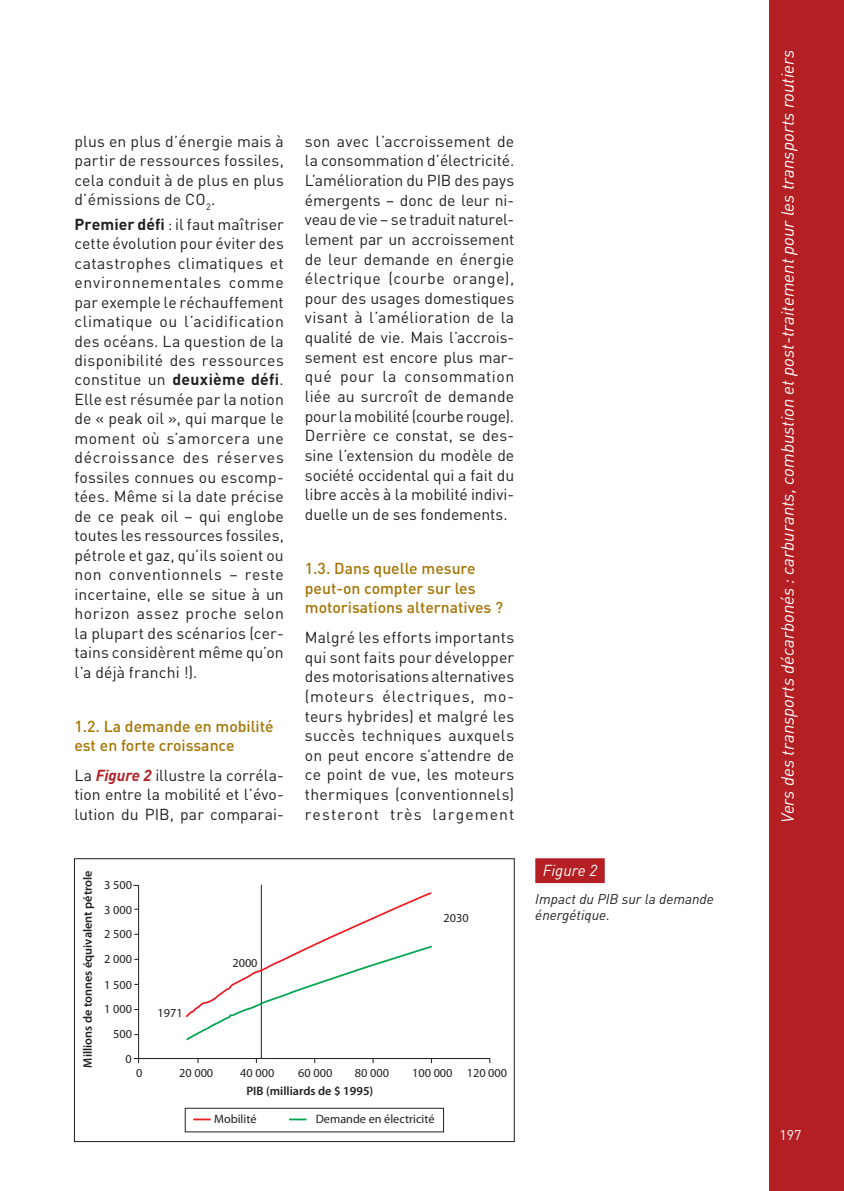
<style>
.page{position:relative;width:844px;height:1191px;background:#fff}
.page>*{position:absolute;margin:0;border:0;box-sizing:border-box;transform-origin:0 0}
.t1{font:italic 17.5px "DIN";color:#fff}
.t2{font:15.75px/19.4px "DIN";letter-spacing:.01em;color:#231f20;text-align:justify}
.t3{font:500 15.75px/19.6px "DIN";color:#a57403}
.t4{font:italic 15.75px "DIN";color:#fff}
.t5{font:italic 14px/16.8px "DIN";color:#231f20}
.t6{font:14px "DIN";color:#fff}
.t7{font:12.25px/25.7px "Myriad Pro";color:#231f20;text-align:right}
.t8{font:600 12.25px "Myriad Pro";color:#231f20}
.s1{font-weight:700}
.s2{font-weight:700;font-style:italic;color:#b31f23}
</style>
<div class="page">
<div style="left:769px;top:0;width:74px;height:1191px;background:#b31f23"></div>
<div style="left:535px;top:858px;width:69px;height:25px;background:#b31f23"></div>
<svg style="left:133px;top:884px;width:357px;height:180px"></svg>
<svg style="left:184px;top:890px;width:249px;height:151px"></svg>
<svg style="left:193px;top:1118px;width:17px;height:2px"></svg>
<svg style="left:289px;top:1118px;width:17px;height:2px"></svg>
<div style="left:185px;top:1107px;width:259px;height:25px;border:1px solid #231f20"></div>
<div style="left:74px;top:858px;width:440px;height:284px;border:1px solid #231f20"></div>
<p class="t2" style="left:74px;top:131px;width:211px">plus en plus d’énergie mais à partir de ressources fossiles, cela conduit à de plus en plus d’émissions de CO<sub>2</sub>.</p>
<p class="t2" style="left:74px;top:214px;width:211px"><span class="s1">Premier défi</span> : il faut maîtriser cette évolution pour éviter des catastrophes climatiques et environnementales comme par exemple le réchauffement climatique ou l’acidification des océans. La question de la disponibilité des ressources constitue un <span class="s1">deuxième défi</span>.<br>Elle est résumée par la notion de « peak oil », qui marque le moment où s’amorcera une décroissance des réserves fossiles connues ou escomp&shy;tées. Même si la date précise de ce peak oil – qui englobe toutes les ressources fossiles, pétrole et gaz, qu’ils soient ou non conventionnels – reste incertaine, elle se situe à un horizon assez proche selon la plupart des scénarios (cer&shy;tains considèrent même qu’on l’a déjà franchi !).</p>
<p class="t3" style="left:74px;top:716px;width:201px">1.2. La demande en mobilité est en forte croissance</p>
<p class="t2" style="left:74px;top:765px;width:211px">La <span class="s2">Figure 2</span> illustre la corréla&shy;tion entre la mobilité et l’évo&shy;lution du PIB, par comparai-</p>
<p class="t2" style="left:305px;top:131px;width:211px">son avec l’accroissement de la consommation d’électricité.<br>L’amélioration du PIB des pays émergents – donc de leur ni&shy;veau de vie – se traduit naturel&shy;lement par un accroissement de leur demande en énergie électrique (courbe orange), pour des usages domestiques visant à l’amélioration de la qualité de vie. Mais l’accrois&shy;sement est encore plus mar&shy;qué pour la consommation liée au surcroît de demande pour la mobilité (courbe rouge).<br>Derrière ce constat, se des&shy;sine l’extension du modèle de société occidental qui a fait du libre accès à la mobilité indivi&shy;duelle un de ses fondements.</p>
<p class="t3" style="left:305px;top:558px;width:200px">1.3. Dans quelle mesure peut-on compter sur les motorisations alternatives ?</p>
<p class="t2" style="left:305px;top:627px;width:211px">Malgré les efforts importants qui sont faits pour développer des motorisations alternatives (moteurs électriques, mo&shy;teurs hybrides) et malgré les succès techniques auxquels on peut encore s’attendre de ce point de vue, les moteurs thermiques (conventionnels) resteront très largement</p>
<p class="t8" style="left:80px;top:1067px;width:199px;rotate:-90deg">Millions de tonnes équivalent pétrole</p>
<p class="t7" style="left:104px;top:872px;width:29px">3 500</p>
<p class="t7" style="left:104px;top:896px;width:29px">3 000</p>
<p class="t7" style="left:104px;top:921px;width:29px">2 500</p>
<p class="t7" style="left:104px;top:945px;width:29px">2 000</p>
<p class="t7" style="left:104px;top:971px;width:29px">1 500</p>
<p class="t7" style="left:104px;top:995px;width:29px">1 000<br>500</p>
<p class="t7" style="left:125px;top:1045px;width:8px">0</p>
<p class="t7" style="left:136px;top:1060px;width:8px">0</p>
<p class="t7" style="left:157px;top:999px;width:27px">1971</p>
<p class="t7" style="left:232px;top:949px;width:27px">2000</p>
<p class="t7" style="left:179px;top:1060px;width:36px">20 000</p>
<p class="t7" style="left:240px;top:1060px;width:36px">40 000</p>
<p class="t7" style="left:443px;top:905px;width:27px">2030</p>
<p class="t7" style="left:298px;top:1060px;width:36px">60 000</p>
<p class="t7" style="left:355px;top:1060px;width:36px">80 000</p>
<p class="t7" style="left:412px;top:1060px;width:96px">100 000 120 000</p>
<p class="t8" style="left:246px;top:1082px;width:128px">PIB (milliards de $ 1995)</p>
<p class="t7" style="left:214px;top:1105px;width:44px">Mobilité</p>
<p class="t7" style="left:316px;top:1105px;width:120px">Demande en électricité</p>
<p class="t4" style="left:542px;top:860px;width:56px">Figure 2</p>
<p class="t5" style="left:535px;top:890px;width:180px">Impact du PIB sur la demande énergétique.</p>
<p class="t1" style="left:776px;top:823px;width:775px;rotate:-90deg">Vers des transports décarbonés : carburants, combustion et post-traitement pour les transports routiers</p>
<p class="t6" style="left:779px;top:1125px;width:23px">197</p>
</div>
